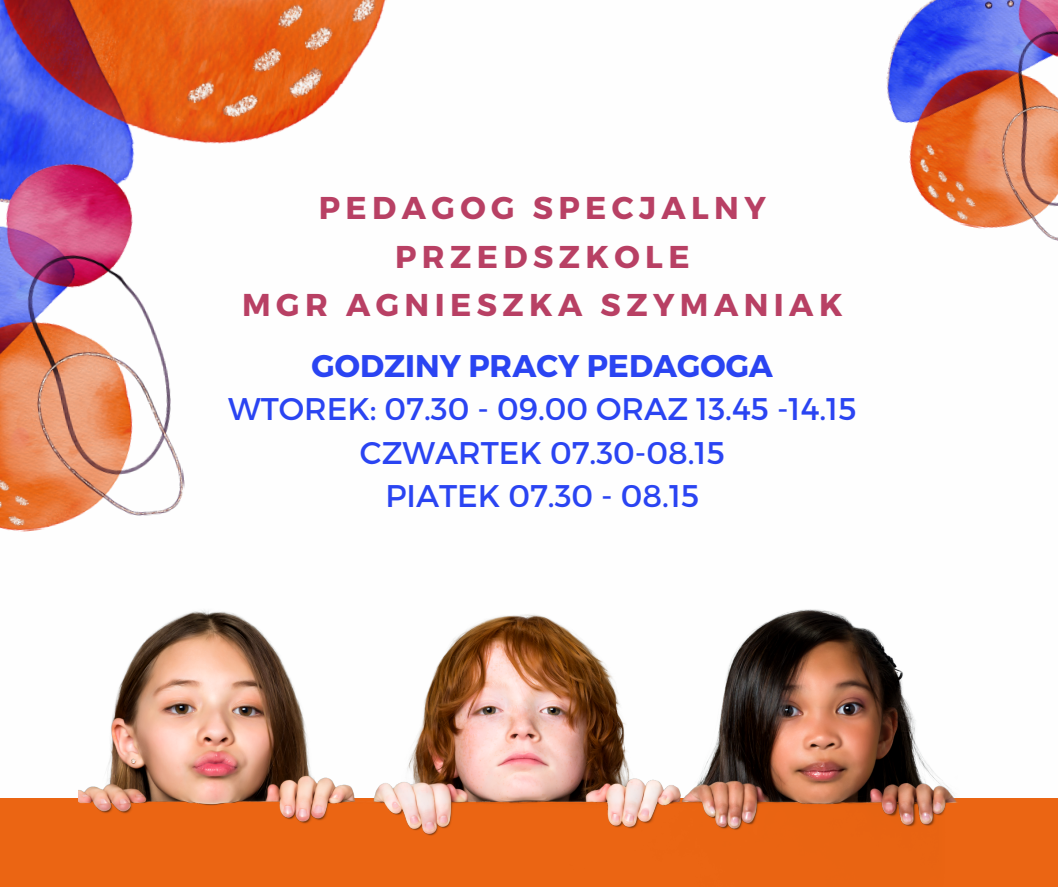
<style>
.page{position:relative;width:1058px;height:887px;background:#fff}
.page>*{position:absolute;margin:0;border:0;box-sizing:border-box;transform-origin:0 0}
.t1{font:700 31.5px "Montserrat";letter-spacing:.17em;color:#b84064}
.t2{font:31.35px "Montserrat";color:#2a44f2}
.t3{font:700 31.35px "Montserrat";color:#2a44f2}
</style>
<div class="page">
<div style="left:0;top:798px;width:1058px;height:88px;background:#eb6513"></div>
<img style="left:79px;top:609px;width:879px;height:227px">
<img style="left:0;top:0;width:387px;height:149px">
<img style="left:886px;top:0;width:172px;height:241px">
<img style="left:0;top:149px;width:185px;height:383px">
<p class="t1" style="left:319px;top:187px;width:448px">PEDAGOG SPECJALNY</p>
<p class="t1" style="left:395px;top:236px;width:296px">PRZEDSZKOLE</p>
<p class="t1" style="left:242px;top:284px;width:602px">MGR AGNIESZKA SZYMANIAK</p>
<p class="t3" style="left:311px;top:345px;width:463px">GODZINY PRACY PEDAGOGA</p>
<p class="t2" style="left:228px;top:389px;width:629px">WTOREK: 07.30 - 09.00 ORAZ 13.45 -14.15</p>
<p class="t2" style="left:360px;top:432px;width:366px">CZWARTEK 07.30-08.15</p>
<p class="t2" style="left:385px;top:475px;width:315px">PIATEK 07.30 - 08.15</p>
</div>
